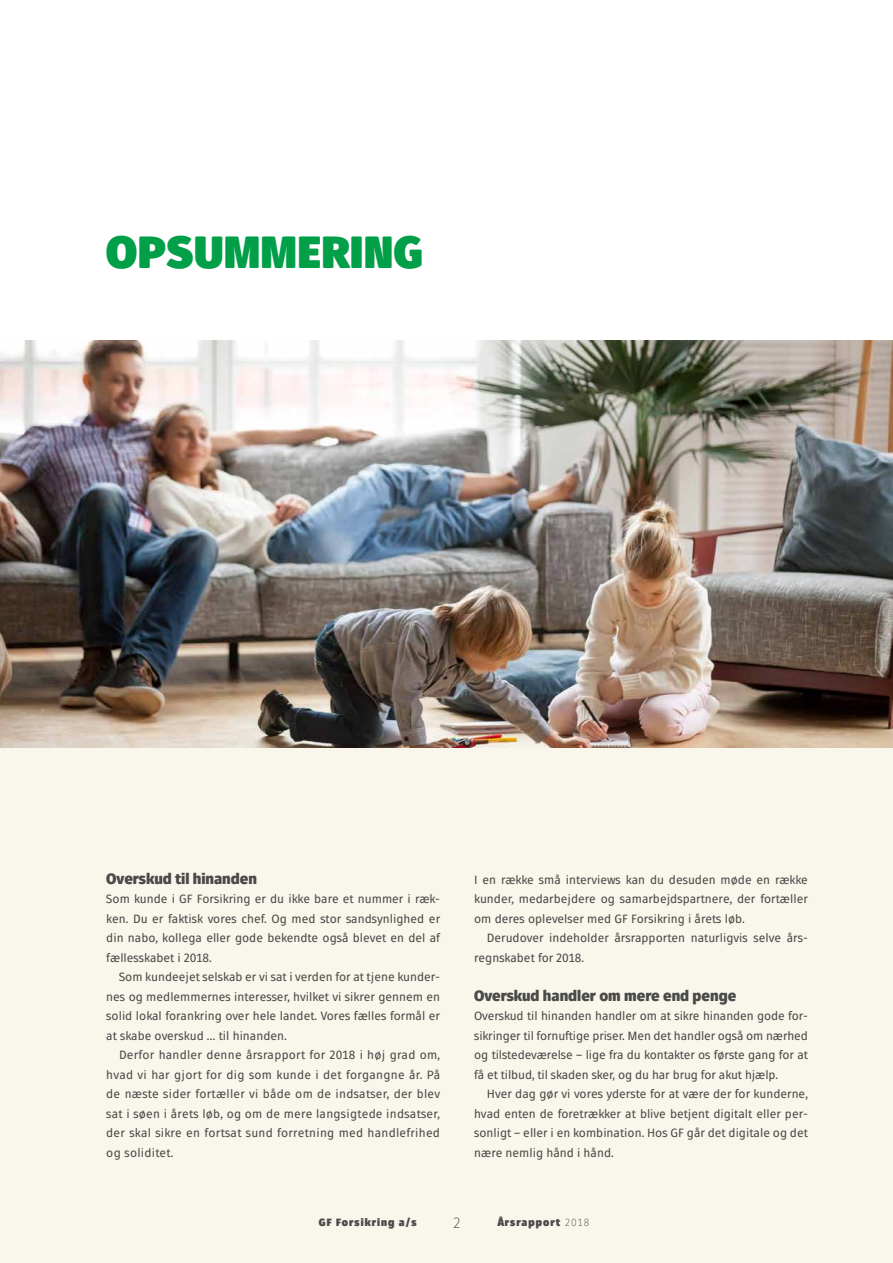
<style>
.page{position:relative;width:893px;height:1263px;background:#fff}
.page>*{position:absolute;margin:0;border:0;box-sizing:border-box;transform-origin:0 0}
.t1{font:900 45px "Fuse V.2 Display";letter-spacing:.02em;color:#009f48}
.t2{font:900 15px "Fuse V.2 Display";color:#4a4a49}
.t3{font:300 15px "Fuse V.2 Display";color:#4a4a49}
.t4{font:12px/19.5px "Fuse V.2 Display";color:#4a4a49;text-align:justify}
.t5{font:900 10.5px "Fuse V.2 Display";letter-spacing:.1em;color:#4a4a49}
.s1{font-weight:300}
</style>
<div class="page">
<div style="left:0;top:340px;width:893px;height:923px;background:#f9f6ec"></div>
<img style="left:0;top:340px;width:893px;height:407px">
<h1 class="t1" style="left:106px;top:220px;width:318px">OPSUMMERING</h1>
<p class="t2" style="left:106px;top:868px;width:152px">Overskud til hinanden</p>
<p class="t4" style="left:106px;top:889px;width:335px">Som kunde i GF Forsikring er du ikke bare et nummer i ræk&shy;ken. Du er faktisk vores chef. Og med stor sandsynlighed er din nabo, kollega eller gode bekendte også blevet en del af fællesskabet i 2018.</p>
<p class="t4" style="left:106px;top:967px;width:335px;text-indent:13px">Som kundeejet selskab er vi sat i verden for at tjene kunder&shy;nes og medlemmernes interesser, hvilket vi sikrer gennem en solid lokal forankring over hele landet. Vores fælles formål er at skabe overskud … til hinanden.</p>
<p class="t4" style="left:106px;top:1045px;width:335px;text-indent:13px">Derfor handler denne årsrapport for 2018 i høj grad om, hvad vi har gjort for dig som kunde i det forgangne år. På de næste sider fortæller vi både om de indsatser, der blev sat i søen i årets løb, og om de mere langsigtede indsatser, der skal sikre en fortsat sund forretning med handlefrihed og soliditet.</p>
<p class="t4" style="left:474px;top:870px;width:335px">I en række små interviews kan du desuden møde en række kunder, medarbejdere og samarbejdspartnere, der fortæller om deres oplevelser med GF Forsikring i årets løb.</p>
<p class="t4" style="left:474px;top:928px;width:335px;text-indent:13px">Derudover indeholder årsrapporten naturligvis selve års&shy;regnskabet for 2018.</p>
<p class="t2" style="left:474px;top:985px;width:264px">Overskud handler om mere end penge</p>
<p class="t4" style="left:474px;top:1006px;width:335px">Overskud til hinanden handler om at sikre hinanden gode for&shy;sikringer til fornuftige priser. Men det handler også om nærhed og tilstedeværelse – lige fra du kontakter os første gang for at få et tilbud, til skaden sker, og du har brug for akut hjælp.</p>
<p class="t4" style="left:474px;top:1084px;width:335px;text-indent:13px">Hver dag gør vi vores yderste for at være der for kunderne, hvad enten de foretrækker at blive betjent digitalt eller per&shy;sonligt – eller i en kombination. Hos GF går det digitale og det nære nemlig hånd i hånd.</p>
<p class="t5" style="left:319px;top:1215px;width:99px">GF Forsikring a/s</p>
<p class="t3" style="left:454px;top:1214px;width:8px">2</p>
<p class="t5" style="left:498px;top:1215px;width:93px">Årsrapport <span class="s1">2018</span></p>
</div>
